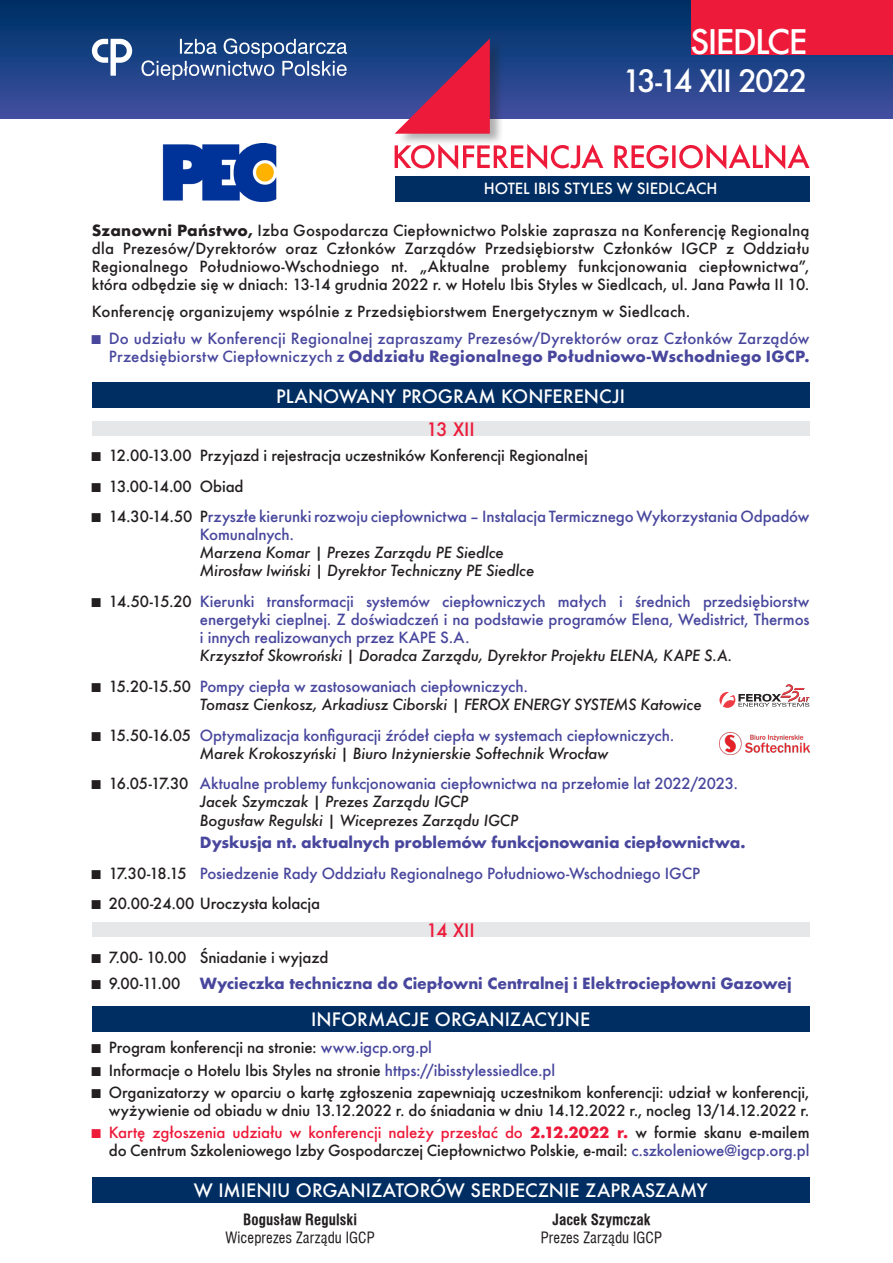
<style>
.page{position:relative;width:893px;height:1263px;background:#fff}
.page>*{position:absolute;margin:0;border:0;box-sizing:border-box;transform-origin:0 0}
.t1{font:500 33px "Futura";letter-spacing:-.05em;color:#fff}
.t2{font:500 30px "Futura";letter-spacing:-.055em;color:#fff}
.t3{font:500 18px "Futura";letter-spacing:.005em;color:#fff}
.t4{font:500 18px "Futura";color:#ed1a3a}
.t5{font:500 15px/18px "Futura";letter-spacing:-.005em;color:#231f20;text-align:right}
.t6{font:500 15px/18px "Futura";letter-spacing:-.005em;color:#48479d;text-align:right}
.t7{font:italic 500 15px "Futura";letter-spacing:-.01em;color:#231f20}
.t8{font:700 15px "Futura";letter-spacing:-.005em;color:#48479d}
.t9{font:500 15px "Futura";letter-spacing:.015em;color:#231f20}
.t10{font:15px "Swiss 721 Cn AT";letter-spacing:.01em;color:#231f20}
.t11{font:15px "Swiss 721 Cn AT Bold";letter-spacing:.01em;color:#231f20}
.t12{font:500 15px "Futura";letter-spacing:-.005em;color:#fff}
.s1{font-weight:700}
.s2{color:#231f20}
.s3{color:#48479d}
.s4{color:#ed1a3a}
.s5{font-weight:700;color:#ed1a3a}
</style>
<div class="page">
<div style="left:0;top:0;width:893px;height:118px;background:linear-gradient(to bottom,#003063,#404fa0)"></div>
<svg style="left:141px;top:38px;width:206px;height:42px"></svg>
<svg style="left:92px;top:39px;width:40px;height:37px"></svg>
<img style="left:162px;top:144px;width:115px;height:57px">
<div style="left:92px;top:383px;width:717px;height:25px;background:#002d62"></div>
<div style="left:92px;top:1006px;width:717px;height:25px;background:#002d62"></div>
<div style="left:92px;top:1177px;width:717px;height:25px;background:#002d62"></div>
<div style="left:92px;top:421px;width:717px;height:15px;background:#e6e7e9"></div>
<div style="left:92px;top:922px;width:717px;height:15px;background:#e6e7e9"></div>
<svg style="left:395px;top:144px;width:414px;height:25px"></svg>
<div style="left:395px;top:176px;width:414px;height:25px;background:#002d62"></div>
<div style="left:396px;top:38px;width:108px;height:108px;background:#231f20;opacity:.35"></div>
<svg style="left:395px;top:38px;width:95px;height:96px"></svg>
<div style="left:692px;top:0;width:201px;height:54px;background:#ed1a3a"></div>
<img style="left:719px;top:732px;width:90px;height:23px">
<svg style="left:719px;top:684px;width:90px;height:24px"></svg>
<p class="t1" style="left:690px;top:19px;width:119px">SIEDLCE</p>
<p class="t2" style="left:623px;top:60px;width:186px">13-14 XII 2022</p>
<p class="t12" style="left:484px;top:179px;width:235px">HOTEL IBIS STYLES W SIEDLCACH</p>
<p class="t5" style="left:92px;top:222px;width:719px;text-align:justify"><span class="s1">Szanowni Państwo,</span> Izba Gospodarcza Ciepłownictwo Polskie zaprasza na Konferencję Regionalną dla Prezesów/Dyrektorów oraz Członków Zarządów Przedsiębiorstw Członków IGCP z Oddziału Regionalnego Południowo-Wschodniego nt. „Aktualne problemy funkcjonowania ciepłownictwa”, która odbędzie się w dniach: 13-14 grudnia 2022 r. w Hotelu Ibis Styles w Siedlcach, ul. Jana Pawła II 10.</p>
<p class="t9" style="left:92px;top:301px;width:600px">Konferencję organizujemy wspólnie z Przedsiębiorstwem Energetycznym w Siedlcach.</p>
<p class="t6" style="left:92px;top:329px;width:719px">• Do udziału w Konferencji Regionalnej zapraszamy Prezesów/Dyrektorów oraz Członków Zarządów<br>Przedsiębiorstw Ciepłowniczych z <span class="s1">Oddziału Regionalnego Południowo-Wschodniego IGCP.</span></p>
<p class="t3" style="left:276px;top:383px;width:350px">PLANOWANY PROGRAM KONFERENCJI</p>
<p class="t4" style="left:426px;top:417px;width:50px">13 XII</p>
<p class="t5" style="left:92px;top:446px;width:497px">• 12.00-13.00 Przyjazd i rejestracja uczestników Konferencji Regionalnej</p>
<p class="t5" style="left:92px;top:477px;width:153px">• 13.00-14.00 Obiad</p>
<p class="t6" style="left:200px;top:508px;width:611px;text-align:left;text-indent:-108px"><span class="s2">• 14.30-14.50 P</span>rzyszłe kierunki rozwoju ciepłownictwa – Instalacja Termicznego Wykorzystania Odpadów<br>Komunalnych.</p>
<p class="t7" style="left:200px;top:542px;width:306px">Marzena Komar | Prezes Zarządu PE Siedlce</p>
<p class="t7" style="left:200px;top:560px;width:336px">Mirosław Iwiński | Dyrektor Techniczny PE Siedlce</p>
<p class="t6" style="left:200px;top:592px;width:611px;text-align:justify;text-indent:-108px"><span class="s2">• 14.50-15.20</span> Kierunki transformacji systemów ciepłowniczych małych i średnich przedsiębiorstw energetyki cieplnej. Z doświadczeń i na podstawie programów Elena, Wedistrict, Thermos i innych realizowanych przez KAPE S.A.</p>
<p class="t7" style="left:200px;top:645px;width:534px">Krzysztof Skowroński | Doradca Zarządu, Dyrektor Projektu ELENA, KAPE S.A.</p>
<p class="t6" style="left:92px;top:677px;width:438px"><span class="s2">• 15.20-15.50</span> Pompy ciepła w zastosowaniach ciepłowniczych.</p>
<p class="t7" style="left:200px;top:694px;width:503px">Tomasz Cienkosz, Arkadiusz Ciborski | FEROX ENERGY SYSTEMS Katowice</p>
<p class="t6" style="left:92px;top:726px;width:584px"><span class="s2">• 15.50-16.05</span> Optymalizacja konfiguracji źródeł ciepła w systemach ciepłowniczych.</p>
<p class="t7" style="left:200px;top:743px;width:410px">Marek Krokoszyński | Biuro Inżynierskie Softechnik Wrocław</p>
<p class="t6" style="left:92px;top:775px;width:648px"><span class="s2">• 16.05-17.30</span> Aktualne problemy funkcjonowania ciepłownictwa na przełomie lat 2022/2023.</p>
<p class="t7" style="left:200px;top:792px;width:270px">Jacek Szymczak | Prezes Zarządu IGCP</p>
<p class="t7" style="left:200px;top:810px;width:320px">Bogusław Regulski | Wiceprezes Zarządu IGCP</p>
<p class="t8" style="left:200px;top:831px;width:547px">Dyskusja nt. aktualnych problemów funkcjonowania ciepłownictwa.</p>
<p class="t6" style="left:92px;top:864px;width:610px"><span class="s2">• 17.30-18.15</span> Posiedzenie Rady Oddziału Regionalnego Południowo-Wschodniego IGCP</p>
<p class="t5" style="left:92px;top:894px;width:230px">• 20.00-24.00 Uroczysta kolacja</p>
<p class="t4" style="left:426px;top:918px;width:50px">14 XII</p>
<p class="t5" style="left:92px;top:948px;width:238px">• 7.00- 10.00 Śniadanie i wyjazd</p>
<p class="t5" style="left:92px;top:974px;width:90px">• 9.00-11.00</p>
<p class="t8" style="left:200px;top:972px;width:593px">Wycieczka techniczna do Ciepłowni Centralnej i Elektrociepłowni Gazowej</p>
<p class="t3" style="left:311px;top:1007px;width:281px">INFORMACJE ORGANIZACYJNE</p>
<p class="t5" style="left:92px;top:1039px;width:342px">• Program konferencji na stronie: <span class="s3">www.igcp.org.pl</span></p>
<p class="t5" style="left:92px;top:1061px;width:465px">• Informacje o Hotelu Ibis Styles na stronie <span class="s3">https://ibisstylessiedlce.pl</span></p>
<p class="t5" style="left:92px;top:1083px;width:719px">• Organizatorzy w oparciu o kartę zgłoszenia zapewniają uczestnikom konferencji: udział w konferencji, wyżywienie od obiadu w dniu 13.12.2022 r. do śniadania w dniu 14.12.2022 r., nocleg 13/14.12.2022 r.</p>
<p class="t5" style="left:92px;top:1123px;width:719px"><span class="s4">• Kartę zgłoszenia udziału w konferencji należy przesłać do</span> <span class="s5">2.12.2022 r.</span> w formie skanu e-mailem do Centrum Szkoleniowego Izby Gospodarczej Ciepłownictwo Polskie, e-mail: <span class="s3">c.szkoleniowe@igcp.org.pl</span></p>
<p class="t3" style="left:194px;top:1178px;width:515px">W IMIENIU ORGANIZATORÓW SERDECZNIE ZAPRASZAMY</p>
<p class="t11" style="left:243px;top:1210px;width:115px">Bogusław Regulski</p>
<p class="t10" style="left:225px;top:1228px;width:151px">Wiceprezes Zarządu IGCP</p>
<p class="t11" style="left:552px;top:1210px;width:100px">Jacek Szymczak</p>
<p class="t10" style="left:541px;top:1228px;width:123px">Prezes Zarządu IGCP</p>
</div>
